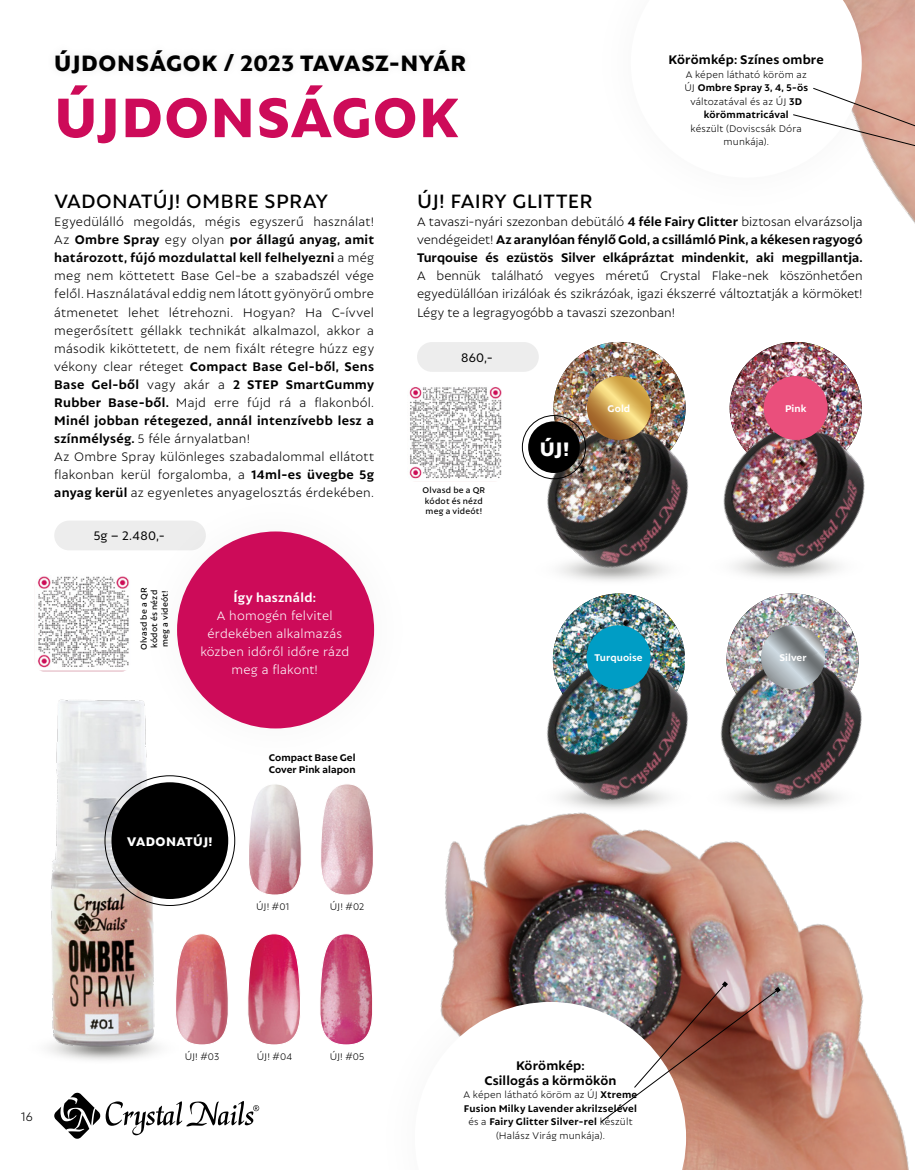
<style>
.page{position:relative;width:915px;height:1170px;background:#fff}
.page>*{position:absolute;margin:0;border:0;box-sizing:border-box;transform-origin:0 0}
.t1{font:800 60px "Autor";letter-spacing:.02em;color:#cd0b59}
.t2{font:800 24px "Autor";letter-spacing:.02em;color:#000}
.t3{font:500 21px "Autor";letter-spacing:.015em;color:#000}
.t4{font:800 21px "Autor";color:#fff}
.t5{font:300 13.5px/18px "Autor";letter-spacing:.015em;color:#000}
.t6{font:700 13.5px/18px "Autor";letter-spacing:.005em;color:#000;text-align:justify}
.t7{font:300 13.5px/18px "Autor";letter-spacing:.015em;color:#fff;text-align:center}
.t8{font:13.5px "Autor";letter-spacing:.015em;color:#000}
.t9{font:700 13.5px "Autor";letter-spacing:.02em;color:#fff}
.t10{font:800 13.5px "Autor";letter-spacing:.03em;color:#fff}
.t11{font:700 10.5px/13.5px "Autor";letter-spacing:.015em;color:#000;text-align:center}
.t12{font:300 10.5px/13.5px "Autor";letter-spacing:.015em;color:#000;text-align:center}
.t13{font:700 10.5px "Autor";letter-spacing:.01em;color:#fff}
.t14{font:500 9px/10.5px "Autor";letter-spacing:.025em;color:#000}
.s1{font-weight:700}
.s2{font-weight:300}
</style>
<div class="page">
<img style="left:445px;top:841px;width:464px;height:328px">
<img style="left:553px;top:342px;width:132px;height:132px;border-radius:66px">
<img style="left:907px;top:178px;width:7px;height:44px">
<div style="left:54px;top:520px;width:152px;height:30px;background:#ededed;border-radius:15px"></div>
<div style="left:417px;top:342px;width:121px;height:30px;background:#ededed;border-radius:15px"></div>
<svg style="left:54px;top:1092px;width:205px;height:46px"></svg>
<img style="left:729px;top:342px;width:132px;height:132px;border-radius:66px">
<img style="left:521px;top:366px;width:144px;height:232px">
<img style="left:747px;top:625px;width:162px;height:232px">
<img style="left:489px;top:598px;width:258px;height:259px">
<img style="left:665px;top:366px;width:200px;height:259px">
<div style="left:368px;top:955px;width:364px;height:214px;background:#000;opacity:.05"></div>
<svg style="left:414px;top:1001px;width:271px;height:168px"></svg>
<img style="left:599px;top:981px;width:181px;height:141px">
<div style="left:528px;top:421px;width:51px;height:52px;background:#000;border-radius:50%"></div>
<div style="left:522px;top:415px;width:63px;height:64px;border:1px solid #000;border-radius:50%"></div>
<svg style="left:793px;top:0;width:121px;height:178px"></svg>
<svg style="left:586px;top:376px;width:64px;height:64px;background:#d0a757"></svg>
<div style="left:586px;top:625px;width:64px;height:64px;background:#009dc5;border-radius:50%"></div>
<svg style="left:760px;top:625px;width:64px;height:64px;background:#a3aaae"></svg>
<div style="left:763px;top:376px;width:64px;height:64px;background:#ea4f7c;border-radius:50%"></div>
<img style="left:41px;top:671px;width:162px;height:389px">
<svg style="left:248px;top:933px;width:52px;height:112px;background:#d86f8c"></svg>
<svg style="left:249px;top:784px;width:52px;height:111px"></svg>
<svg style="left:320px;top:933px;width:56px;height:112px"></svg>
<svg style="left:321px;top:784px;width:52px;height:111px;background:#dcb6bc"></svg>
<svg style="left:173px;top:932px;width:55px;height:113px"></svg>
<div style="left:130px;top:484px;width:290px;height:291px;background:#000;opacity:.05"></div>
<div style="left:177px;top:531px;width:197px;height:197px;background:#cd0b59;border-radius:50%"></div>
<div style="left:111px;top:782px;width:117px;height:116px;background:#000;border-radius:50%"></div>
<img style="left:409px;top:387px;width:93px;height:92px">
<img style="left:37px;top:575px;width:94px;height:96px">
<h2 class="t2" style="left:54px;top:49px;width:413px">ÚJDONSÁGOK / 2023 TAVASZ-NYÁR</h2>
<h1 class="t1" style="left:54px;top:81px;width:405px">ÚJDONSÁGOK</h1>
<p class="t6" style="left:668px;top:50px;width:157px">Körömkép: Színes ombre</p>
<p class="t12" style="left:684px;top:67px;width:125px">A képen látható köröm az<br>ÚJ <span class="s1">Ombre Spray 3, 4, 5-ös </span>változatával és az ÚJ <span class="s1">3D körömmatricával</span></p>
<p class="t12" style="left:690px;top:121px;width:113px">készült (Doviscsák Dóra munkája).</p>
<h3 class="t3" style="left:54px;top:189px;width:275px">VADONATÚJ! OMBRE SPRAY</h3>
<p class="t5" style="left:54px;top:212px;width:321px">Egyedülálló megoldás, mégis egyszerű használat!<br>Az <span class="s1">Ombre Spray</span> egy olyan <span class="s1">por állagú anyag, amit határozott, fújó mozdulattal kell felhelyezni</span> a még meg nem köttetett Base Gel-be a szabadszél vége felől. Használatával eddig nem látott gyönyörű ombre átmenetet lehet létrehozni. Hogyan? Ha C-ívvel megerősített géllakk technikát alkalmazol, akkor a második kiköttetett, de nem fixált rétegre húzz egy vékony clear réteget <span class="s1">Compact Base Gel-ből, Sens Base Gel-ből</span> vagy akár a <span class="s1">2 STEP SmartGummy Rubber Base-ből.</span> Majd erre fújd rá a flakonból.<br><span class="s1">Minél jobban rétegezed, annál intenzívebb lesz a színmélység.</span> 5 féle árnyalatban!<br>Az Ombre Spray különleges szabadalommal ellátott flakonban kerül forgalomba, a <span class="s1">14ml-es üvegbe 5g anyag kerül</span> az egyenletes anyagelosztás érdekében.</p>
<p class="t8" style="left:94px;top:527px;width:73px">5g – 2.480,-</p>
<p class="t14" style="left:138px;top:650px;width:64px;rotate:-90deg">Olvasd be a QR kódot és nézd meg a videót!</p>
<p class="t9" style="left:233px;top:589px;width:84px">Így használd:</p>
<p class="t7" style="left:200px;top:606px;width:150px">A homogén felvitel érdekében alkalmazás közben időről időre rázd meg a flakont!</p>
<p class="t11" style="left:268px;top:751px;width:88px;line-height:12px;text-align:left">Compact Base Gel<br>Cover Pink alapon</p>
<p class="t10" style="left:127px;top:833px;width:87px">VADONATÚJ!</p>
<p class="t12" style="left:256px;top:899px;width:34px">ÚJ! #01</p>
<p class="t12" style="left:330px;top:899px;width:36px">ÚJ! #02</p>
<h3 class="t3" style="left:417px;top:189px;width:177px">ÚJ! FAIRY GLITTER</h3>
<p class="t6" style="left:417px;top:213px;width:447px"><span class="s2">A tavaszi-nyári szezonban debütáló</span> 4 féle Fairy Glitter <span class="s2">biztosan elvarázsolja vendégeidet!</span> Az aranylóan fénylő Gold, a csillámló Pink, a kékesen ragyogó Turqouise és ezüstös Silver elkápráztat mindenkit, aki megpillantja.</p>
<p class="t5" style="left:417px;top:266px;width:447px;text-align:justify">A bennük található vegyes méretű Crystal Flake-nek köszönhetően egyedülállóan irizálóak és szikrázóak, igazi ékszerré változtatják a körmöket!<br>Légy te a legragyogóbb a tavaszi szezonban!</p>
<p class="t8" style="left:461px;top:349px;width:33px">860,-</p>
<p class="t14" style="left:422px;top:484px;width:64px">Olvasd be a QR kódot és nézd meg a videót!</p>
<h3 class="t4" style="left:539px;top:436px;width:31px">ÚJ!</h3>
<p class="t13" style="left:607px;top:402px;width:24px">Gold</p>
<p class="t13" style="left:784px;top:402px;width:23px">Pink</p>
<p class="t13" style="left:594px;top:651px;width:50px">Turquoise</p>
<p class="t13" style="left:779px;top:651px;width:29px">Silver</p>
<p class="t5" style="left:21px;top:1106px;width:13px">16</p>
<p class="t12" style="left:185px;top:1048px;width:36px">ÚJ! #03</p>
<p class="t12" style="left:257px;top:1048px;width:37px">ÚJ! #04</p>
<p class="t12" style="left:329px;top:1048px;width:36px">ÚJ! #05</p>
<p class="t6" style="left:484px;top:1057px;width:133px;line-height:15px;text-align:center">Körömkép:<br>Csillogás a körmökön</p>
<p class="t11" style="left:463px;top:1087px;width:175px"><span class="s2">A képen látható köröm az ÚJ</span> Xtreme Fusion Milky Lavender akrilzselével <span class="s2">és a</span> Fairy Glitter Silver-rel <span class="s2">készült (Halász Virág munkája).</span></p>
</div>
